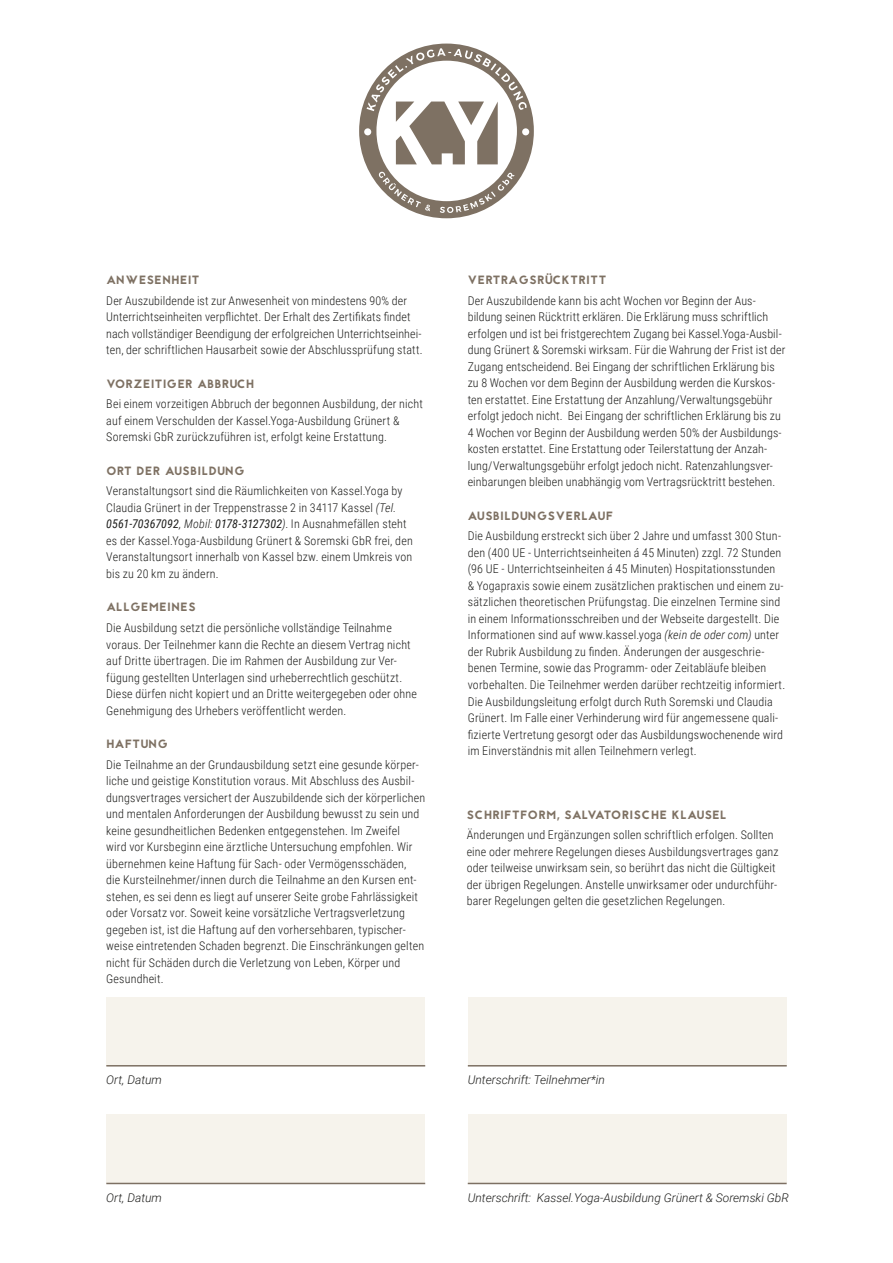
<style>
.page{position:relative;width:893px;height:1263px;background:#fff}
.page>*{position:absolute;margin:0;border:0;box-sizing:border-box;transform-origin:0 0}
.t1{font:300 12px/16.5px "Roboto Condensed";letter-spacing:.015em;color:#1d1d1b}
.t2{font:12px "Jaapokki";letter-spacing:.06em;color:#7e7163}
.t3{font:italic 300 12px "Roboto";color:#1d1d1b}
.t4{font:12px "Jaapokki";letter-spacing:.04em;color:#7e7163}
.s1{font-family:"Jaapokkisubtract"}
.s2{font-style:italic}
.s3{font-weight:400;font-style:italic}
</style>
<div class="page">
<div style="left:106px;top:997px;width:319px;height:68px;background:#f6f3ec"></div>
<div style="left:106px;top:1115px;width:319px;height:68px;background:#f6f3ec"></div>
<div style="left:468px;top:997px;width:319px;height:68px;background:#f6f3ec"></div>
<div style="left:468px;top:1115px;width:319px;height:68px;background:#f6f3ec"></div>
<hr style="left:106px;top:1065px;width:319px;height:1px;background:#7d7063">
<hr style="left:106px;top:1183px;width:319px;height:1px;background:#7d7063">
<hr style="left:468px;top:1065px;width:319px;height:1px;background:#7d7063">
<hr style="left:468px;top:1183px;width:319px;height:1px;background:#7d7063">
<svg style="left:359px;top:44px;width:175px;height:174px"></svg>
<p class="t2" style="left:106px;top:272px;width:95px">ANWESENHE<span class="s1">I</span>T</p>
<p class="t1" style="left:106px;top:292px;width:318px">Der Auszubildende ist zur Anwesenheit von mindestens 90% der Unterrichtseinheiten verpflichtet. Der Erhalt des Zertifikats findet nach vollständiger Beendigung der erfolgreichen Unterrichtseinhei&shy;ten, der schriftlichen Hausarbeit sowie der Abschlussprüfung statt.</p>
<p class="t2" style="left:106px;top:375px;width:149px">VORZE<span class="s1">I</span>T<span class="s1">IG</span>ER ABBRUCH</p>
<p class="t1" style="left:106px;top:395px;width:318px">Bei einem vorzeitigen Abbruch der begonnen Ausbildung, der nicht auf einem Verschulden der Kassel.Yoga-Ausbildung Grünert &amp;<br>Soremski GbR zurückzuführen ist, erfolgt keine Erstattung.</p>
<p class="t4" style="left:106px;top:462px;width:140px">ORT DER AUSB<span class="s1">I</span>LDUN<span class="s1">G</span></p>
<p class="t1" style="left:106px;top:482px;width:308px">Veranstaltungsort sind die Räumlichkeiten von Kassel.Yoga by Claudia Grünert in der Treppenstrasse 2 in 34117 Kassel <span class="s2">(Tel.<br></span><span class="s3">0561-70367092</span><span class="s2">, Mobil:</span> <span class="s3">0178-3127302</span><span class="s2">)</span>. In Ausnahmefällen steht es der Kassel.Yoga-Ausbildung Grünert &amp; Soremski GbR frei, den Veranstaltungsort innerhalb von Kassel bzw. einem Umkreis von bis zu 20 km zu ändern.</p>
<p class="t2" style="left:106px;top:599px;width:91px">ALL<span class="s1">G</span>EME<span class="s1">I</span>NES</p>
<p class="t1" style="left:106px;top:619px;width:312px">Die Ausbildung setzt die persönliche vollständige Teilnahme voraus. Der Teilnehmer kann die Rechte an diesem Vertrag nicht auf Dritte übertragen. Die im Rahmen der Ausbildung zur Ver&shy;fügung gestellten Unterlagen sind urheberrechtlich geschützt.<br>Diese dürfen nicht kopiert und an Dritte weitergegeben oder ohne Genehmigung des Urhebers veröffentlicht werden.</p>
<p class="t2" style="left:106px;top:735px;width:63px">HAFTUN<span class="s1">G</span></p>
<p class="t1" style="left:106px;top:755px;width:320px">Die Teilnahme an der Grundausbildung setzt eine gesunde körper&shy;liche und geistige Konstitution voraus. Mit Abschluss des Ausbil&shy;dungsvertrages versichert der Auszubildende sich der körperlichen und mentalen Anforderungen der Ausbildung bewusst zu sein und keine gesundheitlichen Bedenken entgegenstehen. Im Zweifel<br>wird vor Kursbeginn eine ärztliche Untersuchung empfohlen. Wir übernehmen keine Haftung für Sach- oder Vermögensschäden,<br>die Kursteilnehmer/innen durch die Teilnahme an den Kursen ent&shy;stehen, es sei denn es liegt auf unserer Seite grobe Fahrlässigkeit oder Vorsatz vor. Soweit keine vorsätzliche Vertragsverletzung gegeben ist, ist die Haftung auf den vorhersehbaren, typischer&shy;weise eintretenden Schaden begrenzt. Die Einschränkungen gelten nicht für Schäden durch die Verletzung von Leben, Körper und Gesundheit.</p>
<p class="t3" style="left:106px;top:1071px;width:57px">Ort, Datum</p>
<p class="t2" style="left:468px;top:272px;width:140px">VERTRA<span class="s1">G</span>SRÜCKTR<span class="s1">I</span>TT</p>
<p class="t1" style="left:468px;top:292px;width:319px">Der Auszubildende kann bis acht Wochen vor Beginn der Aus&shy;bildung seinen Rücktritt erklären. Die Erklärung muss schriftlich erfolgen und ist bei fristgerechtem Zugang bei Kassel.Yoga-Ausbil&shy;dung Grünert &amp; Soremski wirksam. Für die Wahrung der Frist ist der Zugang entscheidend. Bei Eingang der schriftlichen Erklärung bis zu 8 Wochen vor dem Beginn der Ausbildung werden die Kurskos&shy;ten erstattet. Eine Erstattung der Anzahlung/Verwaltungsgebühr erfolgt jedoch nicht. Bei Eingang der schriftlichen Erklärung bis zu 4 Wochen vor Beginn der Ausbildung werden 50% der Ausbildungs&shy;kosten erstattet. Eine Erstattung oder Teilerstattung der Anzah&shy;lung/Verwaltungsgebühr erfolgt jedoch nicht. Ratenzahlungsver&shy;einbarungen bleiben unabhängig vom Vertragsrücktritt bestehen.</p>
<p class="t2" style="left:468px;top:507px;width:147px">AUSB<span class="s1">I</span>LDUN<span class="s1">G</span>SVERLAUF</p>
<p class="t1" style="left:468px;top:527px;width:319px">Die Ausbildung erstreckt sich über 2 Jahre und umfasst 300 Stun&shy;den (400 UE - Unterrichtseinheiten á 45 Minuten) zzgl. 72 Stunden (96 UE - Unterrichtseinheiten á 45 Minuten) Hospitationsstunden<br>&amp; Yogapraxis sowie einem zusätzlichen praktischen und einem zu&shy;sätzlichen theoretischen Prüfungstag. Die einzelnen Termine sind in einem Informationsschreiben und der Webseite dargestellt. Die Informationen sind auf www.kassel.yoga <span class="s2">(kein de oder com)</span> unter der Rubrik Ausbildung zu finden. Änderungen der ausgeschrie&shy;benen Termine, sowie das Programm- oder Zeitabläufe bleiben vorbehalten. Die Teilnehmer werden darüber rechtzeitig informiert.<br>Die Ausbildungsleitung erfolgt durch Ruth Soremski und Claudia Grünert. Im Falle einer Verhinderung wird für angemessene quali&shy;fizierte Vertretung gesorgt oder das Ausbildungswochenende wird im Einverständnis mit allen Teilnehmern verlegt.</p>
<p class="t2" style="left:467px;top:806px;width:261px">SCHR<span class="s1">I</span>FTFORM, SALVATOR<span class="s1">I</span>SCHE KLAUSEL</p>
<p class="t1" style="left:467px;top:826px;width:313px">Änderungen und Ergänzungen sollen schriftlich erfolgen. Sollten eine oder mehrere Regelungen dieses Ausbildungsvertrages ganz oder teilweise unwirksam sein, so berührt das nicht die Gültigkeit der übrigen Regelungen. Anstelle unwirksamer oder undurchführ&shy;barer Regelungen gelten die gesetzlichen Regelungen.</p>
<p class="t3" style="left:468px;top:1071px;width:139px">Unterschrift: Teilnehmer*in</p>
<p class="t3" style="left:106px;top:1189px;width:57px">Ort, Datum</p>
<p class="t3" style="left:468px;top:1189px;width:323px">Unterschrift: Kassel.Yoga-Ausbildung Grünert &amp; Soremski GbR</p>
</div>
